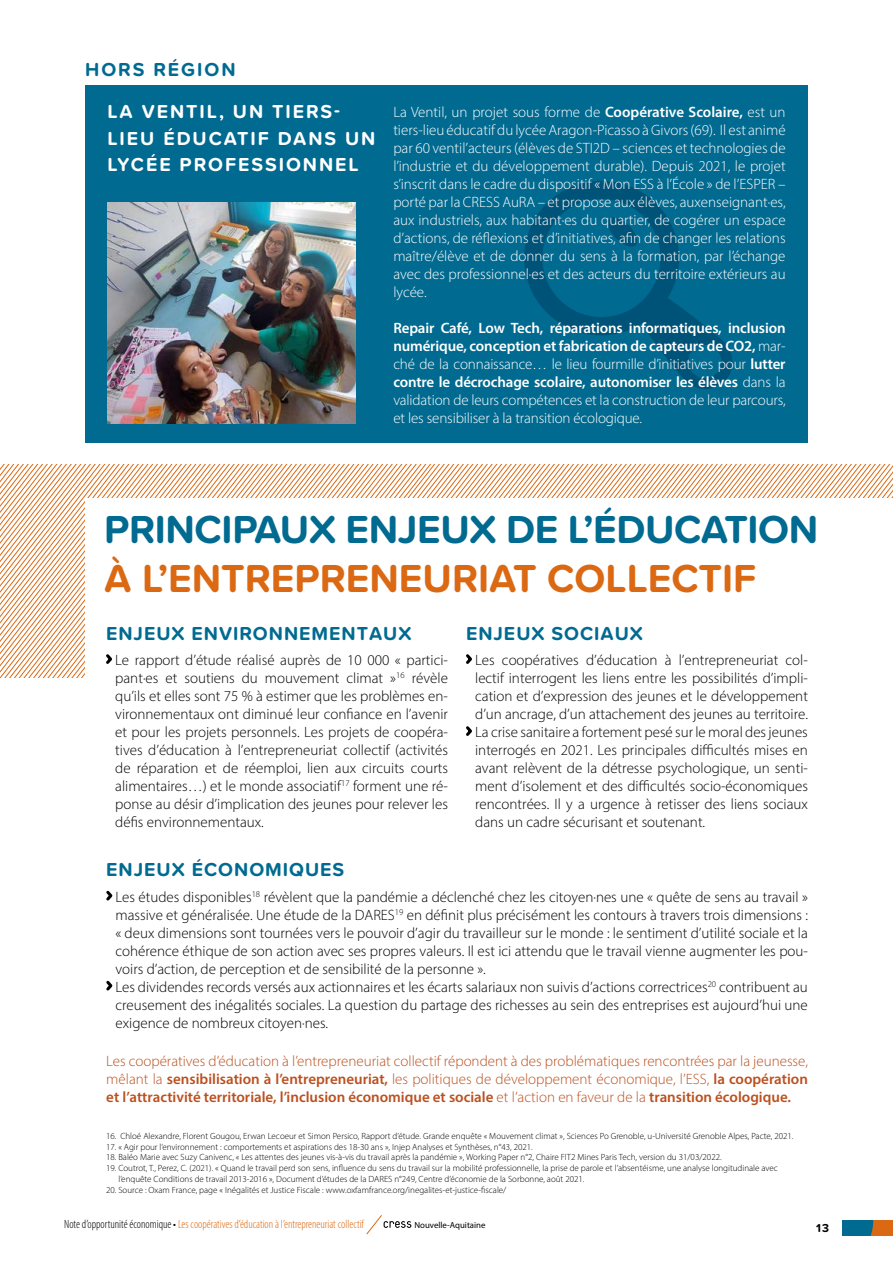
<style>
.page{position:relative;width:893px;height:1263px;background:#fff}
.page>*{position:absolute;margin:0;border:0;box-sizing:border-box;transform-origin:0 0}
.t1{font:700 40.5px "Proxima Soft";letter-spacing:-.01em;color:#006a90}
.t2{font:700 40.5px "Proxima Soft";color:#db6913}
.t3{font:700 19.5px/26.5px "Proxima Soft";letter-spacing:.1em;color:#fff}
.t4{font:700 19.5px "Proxima Soft";letter-spacing:.05em;color:#006a90}
.t5{font:700 19.5px "Proxima Soft";letter-spacing:.1em;color:#006a90}
.t6{font:300 15px/18px "Myriad Pro";color:#000;text-align:justify}
.t7{font:300 15px/18px "Myriad Pro";letter-spacing:-.01em;color:#fff;text-align:justify}
.t8{font:300 15px/18px "Myriad Pro";color:#bb501f;text-align:justify}
.t9{font:300 condensed 12px "Myriad Pro";color:#db6913}
.t10{font:700 12px "Proxima Soft";color:#000}
.t11{font:300 9px/10.8px "Myriad Pro";color:#000}
.t12{font:8.85px "Myriad Pro";color:#000}
.s1{font-weight:600}
.s2{color:#000}
</style>
<div class="page">
<svg style="left:842px;top:1220px;width:51px;height:15px"></svg>
<svg style="left:366px;top:1215px;width:45px;height:20px"></svg>
<div style="left:85px;top:85px;width:723px;height:357px;background:#006a90"></div>
<svg style="left:524px;top:181px;width:209px;height:208px"></svg>
<svg style="left:0;top:464px;width:893px;height:214px"></svg>
<div style="left:85px;top:498px;width:808px;height:479px;background:#fff"></div>
<img style="left:108px;top:202px;width:248px;height:221px">
<svg style="left:106px;top:654px;width:6px;height:10px"></svg>
<svg style="left:466px;top:654px;width:6px;height:10px"></svg>
<svg style="left:466px;top:726px;width:6px;height:10px"></svg>
<svg style="left:106px;top:890px;width:7px;height:11px"></svg>
<svg style="left:106px;top:980px;width:7px;height:11px"></svg>
<h2 class="t5" style="left:85px;top:55px;width:152px">HORS RÉGION</h2>
<h2 class="t3" style="left:108px;top:98px;width:270px">LA VENTIL, UN TIERS-<br>LIEU ÉDUCATIF DANS UN<br>LYCÉE PROFESSIONNEL</h2>
<p class="t7" style="left:393px;top:103px;width:394px">La Ventil, un projet sous forme de <span class="s1">Coopérative Scolaire,</span> est un tiers-lieu éducatif du lycée Aragon-Picasso à Givors (69). Il est animé par 60 ventil’acteurs (élèves de STI2D – sciences et technologies de l’industrie et du développement durable). Depuis 2021, le projet s’inscrit dans le cadre du dispositif « Mon ESS à l’École » de l’ESPER – porté par la CRESS AuRA – et propose aux élèves, auxenseignant·es, aux industriels, aux habitant·es du quartier, de cogérer un espace d’actions, de réflexions et d’initiatives, afin de changer les relations maître/élève et de donner du sens à la formation, par l’échange avec des professionnel·es et des acteurs du territoire extérieurs au lycée.</p>
<p class="t7" style="left:393px;top:319px;width:394px"><span class="s1">Repair Café, Low Tech, réparations informatiques, inclusion numérique, conception et fabrication de capteurs de CO2,</span> mar&shy;ché de la connaissance… le lieu fourmille d’initiatives pour <span class="s1">lutter contre le décrochage scolaire, autonomiser les élèves</span> dans la validation de leurs compétences et la construction de leur parcours, et les sensibiliser à la transition écologique.</p>
<h1 class="t1" style="left:104px;top:499px;width:716px">PRINCIPAUX ENJEUX DE L’ÉDUCATION</h1>
<h1 class="t2" style="left:104px;top:547px;width:654px">À L’ENTREPRENEURIAT COLLECTIF</h1>
<h2 class="t4" style="left:106px;top:618px;width:307px">ENJEUX ENVIRONNEMENTAUX</h2>
<p class="t6" style="left:115px;top:651px;width:334px">Le rapport d’étude réalisé auprès de 10 000 « partici&shy;pant·es et soutiens du mouvement climat »<sup>16</sup> révèle qu’ils et elles sont 75 % à estimer que les problèmes en&shy;vironnementaux ont diminué leur confiance en l’avenir et pour les projets personnels. Les projets de coopéra&shy;tives d’éducation à l’entrepreneuriat collectif (activités de réparation et de réemploi, lien aux circuits courts alimentaires…) et le monde associatif<sup>17</sup> forment une ré&shy;ponse au désir d’implication des jeunes pour relever les défis environnementaux.</p>
<h2 class="t4" style="left:466px;top:618px;width:178px">ENJEUX SOCIAUX</h2>
<p class="t6" style="left:475px;top:651px;width:334px">Les coopératives d’éducation à l’entrepreneuriat col&shy;lectif interrogent les liens entre les possibilités d’impli&shy;cation et d’expression des jeunes et le développement d’un ancrage, d’un attachement des jeunes au territoire.<br>La crise sanitaire a fortement pesé sur le moral des jeunes interrogés en 2021. Les principales difficultés mises en avant relèvent de la détresse psychologique, un senti&shy;ment d’isolement et des difficultés socio-économiques rencontrées. Il y a urgence à retisser des liens sociaux dans un cadre sécurisant et soutenant.</p>
<h2 class="t4" style="left:106px;top:855px;width:240px">ENJEUX ÉCONOMIQUES</h2>
<p class="t6" style="left:115px;top:887px;width:694px;text-align:left">Les études disponibles<sup>18</sup> révèlent que la pandémie a déclenché chez les citoyen·nes une « quête de sens au travail » massive et généralisée. Une étude de la DARES<sup>19</sup> en définit plus précisément les contours à travers trois dimensions : « deux dimensions sont tournées vers le pouvoir d’agir du travailleur sur le monde : le sentiment d’utilité sociale et la cohérence éthique de son action avec ses propres valeurs. Il est ici attendu que le travail vienne augmenter les pou&shy;voirs d’action, de perception et de sensibilité de la personne ».<br>Les dividendes records versés aux actionnaires et les écarts salariaux non suivis d’actions correctrices<sup>20</sup> contribuent au creusement des inégalités sociales. La question du partage des richesses au sein des entreprises est aujourd’hui une exigence de nombreux citoyen·nes.</p>
<p class="t8" style="left:106px;top:1051px;width:703px">Les coopératives d’éducation à l’entrepreneuriat collectif répondent à des problématiques rencontrées par la jeunesse, mêlant la <span class="s1">sensibilisation à l’entrepreneuriat,</span> les politiques de développement économique, l’ESS, <span class="s1">la coopération et l’attractivité territoriale, l’inclusion économique et sociale</span> et l’action en faveur de la <span class="s1">transition écologique.</span></p>
<p class="t11" style="left:106px;top:1130px;width:689px">16. Chloé Alexandre, Florent Gougou, Erwan Lecoeur et Simon Persico, Rapport d’étude. Grande enquête « Mouvement climat », Sciences Po Grenoble, u-Université Grenoble Alpes, Pacte, 2021.</p>
<p class="t11" style="left:106px;top:1141px;width:428px">17. « Agir pour l’environnement : comportements et aspirations des 18-30 ans », Injep Analyses et Synthèses, n°43, 2021.</p>
<p class="t11" style="left:106px;top:1152px;width:617px">18. Baléo Marie avec Suzy Canivenc, « Les attentes des jeunes vis-à-vis du travail après la pandémie », Working Paper n°2, Chaire FIT2 Mines Paris Tech, version du 31/03/2022.</p>
<p class="t11" style="left:118px;top:1163px;width:661px;text-indent:-12px">19. Coutrot, T., Perez, C. (2021). « Quand le travail perd son sens, influence du sens du travail sur la mobilité professionnelle, la prise de parole et l’absentéisme, une analyse longitudinale avec l’enquête Conditions de travail 2013-2016 », Document d’études de la DARES n°249, Centre d’économie de la Sorbonne, août 2021.</p>
<p class="t11" style="left:106px;top:1184px;width:402px">20. Source : Oxam France, page « Inégalités et Justice Fiscale : www.oxfamfrance.org/inegalites-et-justice-fiscale/</p>
<p class="t9" style="left:64px;top:1217px;width:301px"><span class="s2">Note d’opportunité économique •</span> Les coopératives d’éducation à l’entrepreneuriat collectif</p>
<p class="t10" style="left:816px;top:1219px;width:15px">13</p>
<p class="t12" style="left:414px;top:1219px;width:73px">Nouvelle-Aquitaine</p>
</div>
